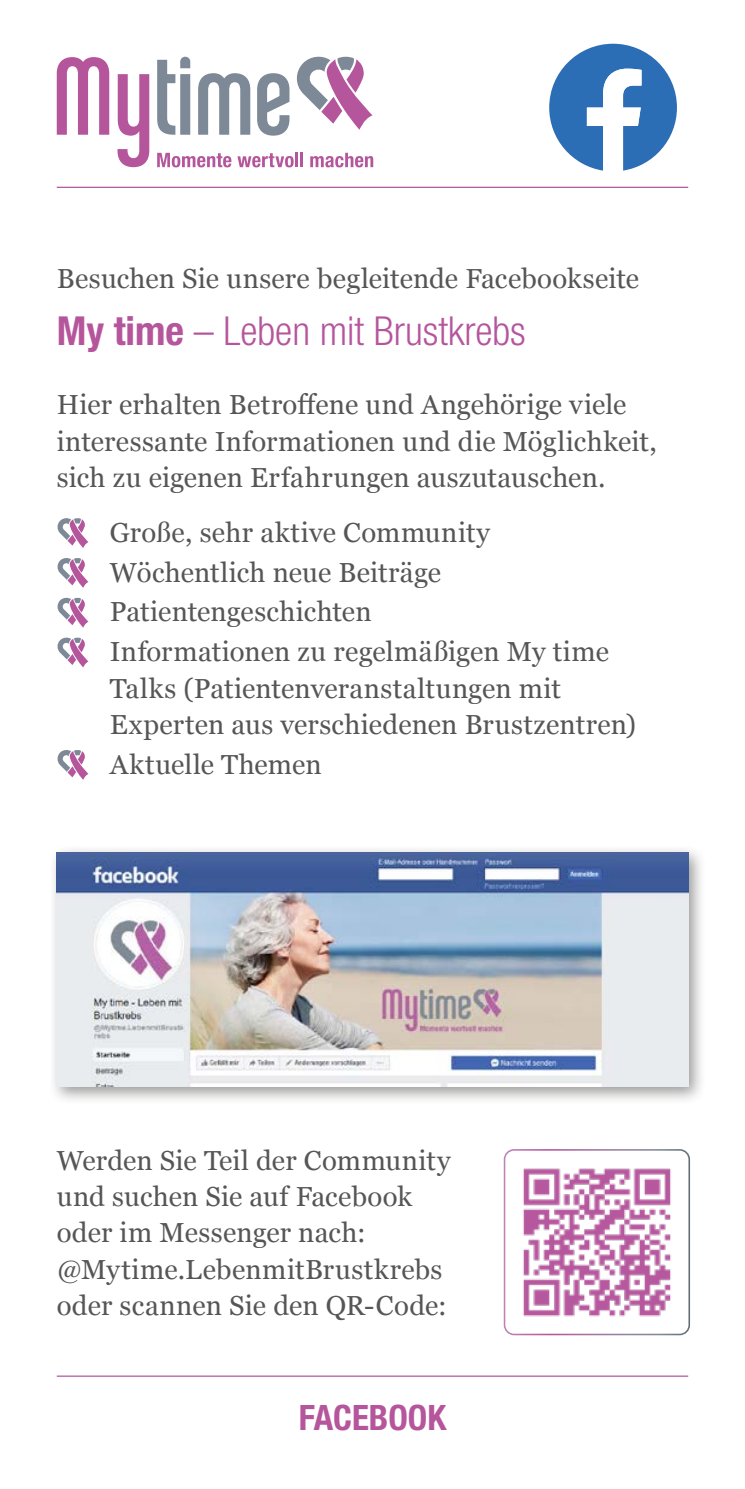
<style>
.page{position:relative;width:745px;height:1489px;background:#fff}
.page>*{position:absolute;margin:0;border:0;box-sizing:border-box;transform-origin:0 0}
.t1{font:300 condensed 40px "Helvetica Neue LT Std";color:#b5569d}
.t2{font:700 condensed 35px "Helvetica Neue LT Std";color:#b5569d}
.t3{font:27.5px/36.2px "Georgia";letter-spacing:.005em;color:#565656}
.s1{font-weight:700}
</style>
<div class="page">
<div style="left:48px;top:843px;width:658px;height:261px;background:#1a1a18;opacity:.45"></div>
<img style="left:57px;top:852px;width:630px;height:234px">
<svg style="left:549px;top:44px;width:127px;height:127px"></svg>
<svg style="left:157px;top:153px;width:74px;height:14px"></svg>
<svg style="left:237px;top:153px;width:56px;height:14px"></svg>
<hr style="left:295px;top:153px;width:3px;height:14px;background:#b5569d">
<hr style="left:300px;top:153px;width:3px;height:14px;background:#b5569d">
<svg style="left:310px;top:153px;width:63px;height:14px"></svg>
<svg style="left:57px;top:57px;width:92px;height:110px"></svg>
<svg style="left:157px;top:57px;width:215px;height:79px"></svg>
<div style="left:503px;top:1148px;width:186px;height:187px;border:2px solid #fff;border-radius:10px"></div>
<img style="left:523px;top:1168px;width:148px;height:149px">
<hr style="left:57px;top:1375px;width:630px;height:1px;background:#b5569d">
<hr style="left:57px;top:187px;width:630px;height:1px;background:#b5569d">
<svg style="left:57px;top:518px;width:31px;height:30px"></svg>
<svg style="left:57px;top:558px;width:31px;height:30px"></svg>
<svg style="left:57px;top:597px;width:31px;height:30px"></svg>
<svg style="left:57px;top:637px;width:31px;height:30px"></svg>
<svg style="left:57px;top:750px;width:31px;height:29px"></svg>
<p class="t3" style="left:57px;top:259px;width:583px">Besuchen Sie unsere begleitende Facebookseite</p>
<h1 class="t1" style="left:57px;top:308px;width:470px"><span class="s1">My time</span> – Leben mit Brustkrebs</h1>
<p class="t3" style="left:57px;top:385px;width:601px">Hier erhalten Betroffene und Angehörige viele interessante Informationen und die Möglichkeit, sich zu eigenen Erfahrungen auszutauschen.</p>
<p class="t3" style="left:110px;top:511px;width:500px;line-height:39.8px">Große, sehr aktive Community<br>Wöchentlich neue Beiträge<br>Patientengeschichten<br>Informationen zu regelmäßigen My time</p>
<p class="t3" style="left:110px;top:668px;width:527px">Talks (Patientenveranstaltungen mit<br>Experten aus verschiedenen Brustzentren)</p>
<p class="t3" style="left:110px;top:744px;width:213px">Aktuelle Themen</p>
<p class="t3" style="left:57px;top:1141px;width:395px">Werden Sie Teil der Community und suchen Sie auf Facebook oder im Messenger nach: @Mytime.LebenmitBrustkrebs oder scannen Sie den QR-Code:</p>
<p class="t2" style="left:298px;top:1396px;width:149px">FACEBOOK</p>
</div>
